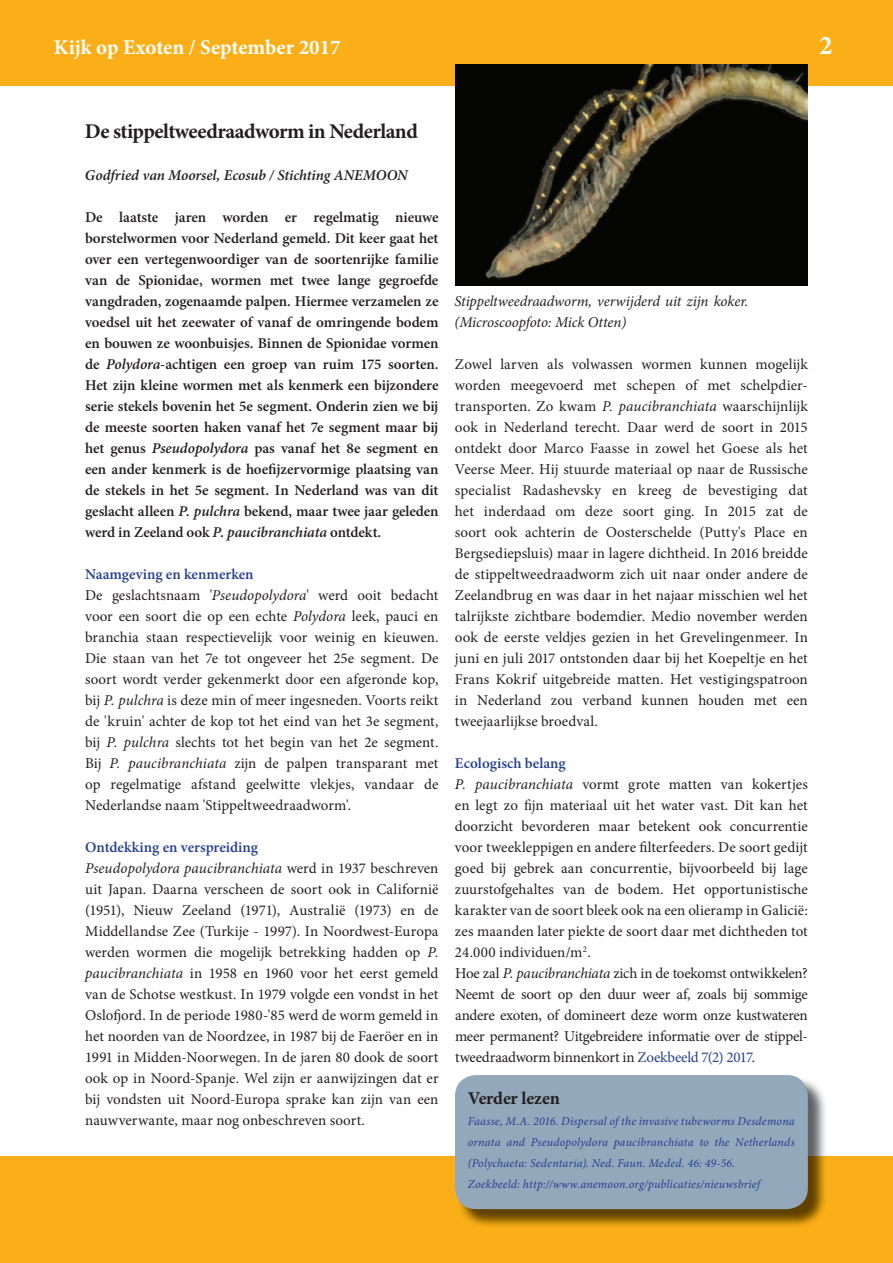
<style>
.page{position:relative;width:893px;height:1263px;background:#fff}
.page>*{position:absolute;margin:0;border:0;box-sizing:border-box;transform-origin:0 0}
.t1{font:700 27px "Minion Pro";color:#fff}
.t2{font:700 21px "Minion Pro";letter-spacing:-.025em;color:#231f20}
.t3{font:700 21px "Minion Pro";letter-spacing:-.005em;color:#fff}
.t4{font:700 18px "Minion Pro";letter-spacing:-.015em;color:#231f20}
.t5{font:15px/21px "Minion Pro";color:#231f20}
.t6{font:600 15px/21px "Minion Pro";letter-spacing:-.005em;color:#231f20;text-align:justify}
.t7{font:italic 15px/21px "Minion Pro";letter-spacing:-.005em;color:#231f20}
.t8{font:italic 600 15px "Minion Pro";color:#231f20}
.t9{font:italic 12px/21px "Minion Pro";letter-spacing:.015em;color:#253f8e}
.s1{font-style:italic}
.s2{font-weight:600;color:#253f8e}
.s3{color:#253f8e}
</style>
<div class="page">
<div style="left:0;top:1157px;width:893px;height:106px;background:#faaf18"></div>
<div style="left:0;top:0;width:893px;height:85px;background:#faaf18"></div>
<img style="left:455px;top:65px;width:353px;height:220px">
<img style="left:457px;top:1077px;width:370px;height:149px">
<div style="left:455px;top:1075px;width:353px;height:134px;background:#94a8bc;border-radius:21px"></div>
<h2 class="t3" style="left:54px;top:32px;width:288px">Kijk op Exoten / September 2017</h2>
<h1 class="t1" style="left:819px;top:26px;width:15px">2</h1>
<h2 class="t2" style="left:85px;top:116px;width:334px">De stippeltweedraadworm in Nederland</h2>
<p class="t8" style="left:85px;top:165px;width:324px">Godfried van Moorsel, Ecosub / Stichting ANEMOON</p>
<p class="t6" style="left:85px;top:207px;width:355px">De laatste jaren worden er regelmatig nieuwe borstelwormen voor Nederland gemeld. Dit keer gaat het over een vertegenwoordiger van de soortenrijke familie van de Spionidae, wormen met twee lange gegroefde vangdraden, zogenaamde palpen. Hiermee verzamelen ze voedsel uit het zeewater of vanaf de omringende bodem en bouwen ze woonbuisjes. Binnen de Spionidae vormen de <span class="s1">Polydora</span>-achtigen een groep van ruim 175 soorten.<br>Het zijn kleine wormen met als kenmerk een bijzondere serie stekels bovenin het 5e segment. Onderin zien we bij de meeste soorten haken vanaf het 7e segment maar bij het genus <span class="s1">Pseudopolydora</span> pas vanaf het 8e segment en een ander kenmerk is de hoefijzervormige plaatsing van de stekels in het 5e segment. In Nederland was van dit geslacht alleen <span class="s1">P. pulchra</span> bekend, maar twee jaar geleden werd in Zeeland ook <span class="s1">P. paucibranchiata</span> ontdekt.</p>
<p class="t5" style="left:85px;top:564px;width:355px"><span class="s2">Naamgeving en kenmerken<br></span>De geslachtsnaam '<span class="s1">Pseudopolydora</span>' werd ooit bedacht voor een soort die op een echte <span class="s1">Polydora</span> leek, pauci en branchia staan respectievelijk voor weinig en kieuwen.<br>Die staan van het 7e tot ongeveer het 25e segment. De soort wordt verder gekenmerkt door een afgeronde kop, bij <span class="s1">P. pulchra</span> is deze min of meer ingesneden. Voorts reikt de 'kruin' achter de kop tot het eind van het 3e segment, bij <span class="s1">P. pulchra</span> slechts tot het begin van het 2e segment.<br>Bij <span class="s1">P. paucibranchiata</span> zijn de palpen transparant met op regelmatige afstand geelwitte vlekjes, vandaar de Nederlandse naam 'Stippeltweedraadworm'.</p>
<p class="t5" style="left:85px;top:837px;width:355px"><span class="s2">Ontdekking en verspreiding<br></span><span class="s1">Pseudopolydora paucibranchiata</span> werd in 1937 beschreven uit Japan. Daarna verscheen de soort ook in Californië (1951), Nieuw Zeeland (1971), Australië (1973) en de Middellandse Zee (Turkije - 1997). In Noordwest-Europa werden wormen die mogelijk betrekking hadden op <span class="s1">P. paucibranchiata</span> in 1958 en 1960 voor het eerst gemeld van de Schotse westkust. In 1979 volgde een vondst in het Oslofjord. In de periode 1980-'85 werd de worm gemeld in het noorden van de Noordzee, in 1987 bij de Faeröer en in 1991 in Midden-Noorwegen. In de jaren 80 dook de soort ook op in Noord-Spanje. Wel zijn er aanwijzingen dat er bij vondsten uit Noord-Europa sprake kan zijn van een nauwverwante, maar nog onbeschreven soort.</p>
<p class="t7" style="left:454px;top:291px;width:296px">Stippeltweedraadworm, verwijderd uit zijn koker. (Microscoopfoto: Mick Otten)</p>
<p class="t5" style="left:455px;top:354px;width:354px;text-align:justify">Zowel larven als volwassen wormen kunnen mogelijk worden meegevoerd met schepen of met schelpdier&shy;transporten. Zo kwam <span class="s1">P. paucibranchiata</span> waarschijnlijk ook in Nederland terecht. Daar werd de soort in 2015 ontdekt door Marco Faasse in zowel het Goese als het Veerse Meer. Hij stuurde materiaal op naar de Russische specialist Radashevsky en kreeg de bevestiging dat het inderdaad om deze soort ging. In 2015 zat de soort ook achterin de Oosterschelde (Putty's Place en Bergsediepsluis) maar in lagere dichtheid. In 2016 breidde de stippeltweedraadworm zich uit naar onder andere de Zeelandbrug en was daar in het najaar misschien wel het talrijkste zichtbare bodemdier. Medio november werden ook de eerste veldjes gezien in het Grevelingenmeer. In juni en juli 2017 ontstonden daar bij het Koepeltje en het Frans Kokrif uitgebreide matten. Het vestigingspatroon in Nederland zou verband kunnen houden met een tweejaarlijkse broedval.</p>
<p class="t5" style="left:455px;top:753px;width:354px"><span class="s2">Ecologisch belang<br></span><span class="s1">P. paucibranchiata</span> vormt grote matten van kokertjes en legt zo fijn materiaal uit het water vast. Dit kan het doorzicht bevorderen maar betekent ook concurrentie voor tweekleppigen en andere filterfeeders. De soort gedijt goed bij gebrek aan concurrentie, bijvoorbeeld bij lage zuurstofgehaltes van de bodem. Het opportunistische karakter van de soort bleek ook na een olieramp in Galicië: zes maanden later piekte de soort daar met dichtheden tot 24.000 individuen/m<sup>2</sup>.<br>Hoe zal <span class="s1">P. paucibranchiata</span> zich in de toekomst ontwikkelen?<br>Neemt de soort op den duur weer af, zoals bij sommige andere exoten, of domineert deze worm onze kustwateren meer permanent? Uitgebreidere informatie over de stippel&shy;tweedraadworm binnenkort in <span class="s3">Zoekbeeld 7(2) 2017</span>.</p>
<p class="t4" style="left:468px;top:1086px;width:94px">Verder lezen</p>
<p class="t9" style="left:468px;top:1111px;width:329px">Faasse, M.A. 2016. Dispersal of the invasive tubeworms Desdemona ornata and Pseudopolydora paucibranchiata to the Netherlands (Polychaeta: Sedentaria). Ned. Faun. Meded. 46: 49-56.<br>Zoekbeeld: http://www.anemoon.org/publicaties/nieuwsbrief</p>
</div>
